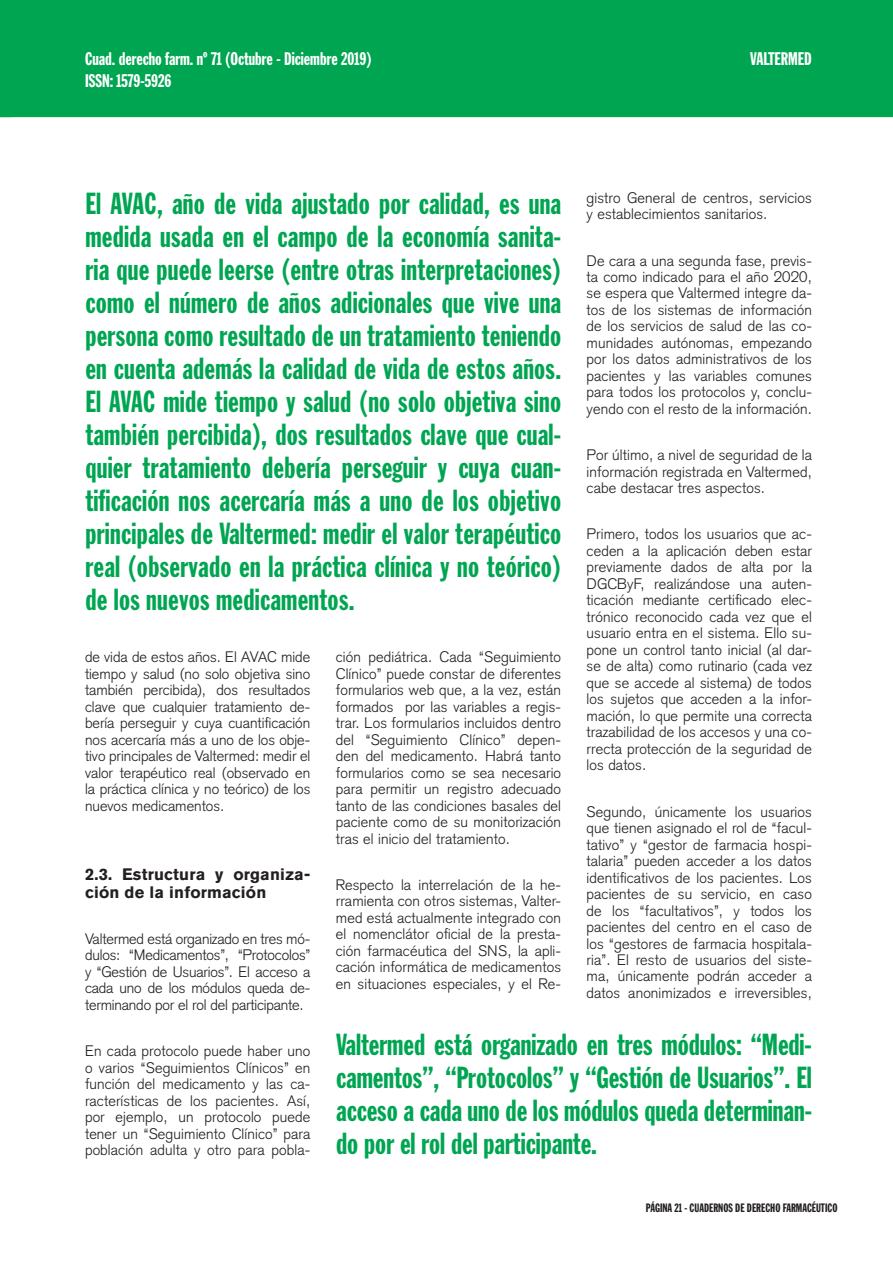
<style>
.page{position:relative;width:893px;height:1263px;background:#fff}
.page>*{position:absolute;margin:0;border:0;box-sizing:border-box;transform-origin:0 0}
.t1{font:30px/33px "Franklin Gothic Extra Cond";letter-spacing:.005em;color:#00a552;text-align:justify}
.t2{font:18px/22.5px "Franklin Gothic Extra Cond";color:#fff}
.t3{font:700 16.5px/18px "Akzidenz Grotesk BQ";letter-spacing:.01em;color:#231f20}
.t4{font:300 15px/16.5px "Akzidenz Grotesk";letter-spacing:.01em;color:#231f20;text-align:justify}
.t5{font:12px "Franklin Gothic Extra Cond";color:#231f20}
</style>
<div class="page">
<div style="left:0;top:0;width:893px;height:117px;background:#00a552"></div>
<p class="t2" style="left:85px;top:48px;width:288px">Cuad. derecho farm. nº 71 (Octubre - Diciembre 2019)<br>ISSN: 1579-5926</p>
<p class="t2" style="left:750px;top:48px;width:63px">VALTERMED</p>
<p class="t4" style="left:587px;top:191px;width:227px">gistro General de centros, servicios y establecimientos sanitarios.</p>
<p class="t4" style="left:587px;top:254px;width:227px">De cara a una segunda fase, previs&shy;ta como indicado para el año 2020, se espera que Valtermed integre da&shy;tos de los sistemas de información de los servicios de salud de las co&shy;munidades autónomas, empezando por los datos administrativos de los pacientes y las variables comunes para todos los protocolos y, conclu&shy;yendo con el resto de la información.</p>
<p class="t4" style="left:587px;top:448px;width:227px">Por último, a nivel de seguridad de la información registrada en Valtermed, cabe destacar tres aspectos.</p>
<p class="t4" style="left:587px;top:528px;width:227px">Primero, todos los usuarios que ac&shy;ceden a la aplicación deben estar previamente dados de alta por la DGCByF, realizándose una auten&shy;ticación mediante certificado elec&shy;trónico reconocido cada vez que el usuario entra en el sistema. Ello su&shy;pone un control tanto inicial (al dar&shy;se de alta) como rutinario (cada vez que se accede al sistema) de todos los sujetos que acceden a la infor&shy;mación, lo que permite una correcta trazabilidad de los accesos y una co&shy;rrecta protección de la seguridad de los datos.</p>
<p class="t4" style="left:587px;top:805px;width:227px">Segundo, únicamente los usuarios que tienen asignado el rol de “facul&shy;tativo” y “gestor de farmacia hospi&shy;talaria” pueden acceder a los datos identificativos de los pacientes. Los pacientes de su servicio, en caso de los “facultativos”, y todos los pacientes del centro en el caso de los “gestores de farmacia hospitala&shy;ria”. El resto de usuarios del siste&shy;ma, únicamente podrán acceder a datos anonimizados e irreversibles,</p>
<h1 class="t1" style="left:336px;top:1030px;width:477px">Valtermed está organizado en tres módulos: “Medi&shy;camentos”, “Protocolos” y “Gestión de Usuarios”. El acceso a cada uno de los módulos queda determinan&shy;do por el rol del participante.</h1>
<p class="t1" style="left:85px;top:189px;width:477px">El AVAC, año de vida ajustado por calidad, es una medida usada en el campo de la economía sanita&shy;ria que puede leerse (entre otras interpretaciones) como el número de años adicionales que vive una persona como resultado de un tratamiento teniendo en cuenta además la calidad de vida de estos años.<br>El AVAC mide tiempo y salud (no solo objetiva sino también percibida), dos resultados clave que cual&shy;quier tratamiento debería perseguir y cuya cuan&shy;tificación nos acercaría más a uno de los objetivo principales de Valtermed: medir el valor terapéutico real (observado en la práctica clínica y no teórico) de los nuevos medicamentos.</p>
<p class="t4" style="left:336px;top:650px;width:227px">ción pediátrica. Cada “Seguimiento Clínico” puede constar de diferentes formularios web que, a la vez, están formados por las variables a regis&shy;trar. Los formularios incluidos dentro del “Seguimiento Clínico” depen&shy;den del medicamento. Habrá tanto formularios como se sea necesario para permitir un registro adecuado tanto de las condiciones basales del paciente como de su monitorización tras el inicio del tratamiento.</p>
<p class="t4" style="left:336px;top:878px;width:227px">Respecto la interrelación de la he&shy;rramienta con otros sistemas, Valter&shy;med está actualmente integrado con el nomenclátor oficial de la presta&shy;ción farmacéutica del SNS, la apli&shy;cación informática de medicamentos en situaciones especiales, y el Re-</p>
<p class="t4" style="left:85px;top:650px;width:227px">de vida de estos años. El AVAC mide tiempo y salud (no solo objetiva sino también percibida), dos resultados clave que cualquier tratamiento de&shy;bería perseguir y cuya cuantificación nos acercaría más a uno de los obje&shy;tivo principales de Valtermed: medir el valor terapéutico real (observado en la práctica clínica y no teórico) de los nuevos medicamentos.</p>
<p class="t3" style="left:85px;top:866px;width:227px">2.3. Estructura y organiza&shy;ción de la información</p>
<p class="t4" style="left:85px;top:932px;width:227px">Valtermed está organizado en tres mó&shy;dulos: “Medicamentos”, “Protocolos” y “Gestión de Usuarios”. El acceso a cada uno de los módulos queda de&shy;terminando por el rol del participante.</p>
<p class="t4" style="left:85px;top:1044px;width:227px">En cada protocolo puede haber uno o varios “Seguimientos Clínicos” en función del medicamento y las ca&shy;racterísticas de los pacientes. Así, por ejemplo, un protocolo puede tener un “Seguimiento Clínico” para población adulta y otro para pobla-</p>
<p class="t5" style="left:646px;top:1203px;width:193px">PÁGINA 21 - CUADERNOS DE DERECHO FARMACÉUTICO</p>
</div>
